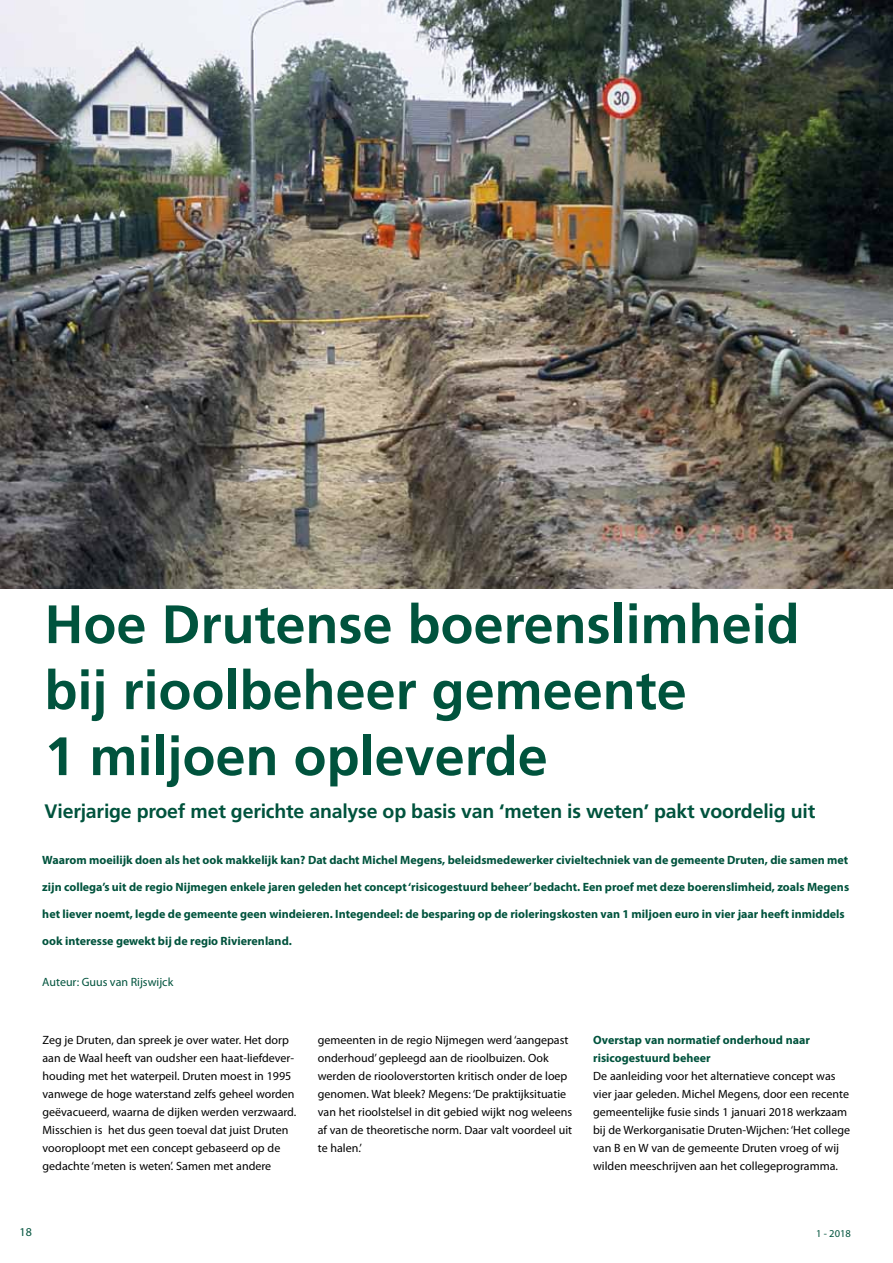
<style>
.page{position:relative;width:893px;height:1263px;background:#fff}
.page>*{position:absolute;margin:0;border:0;box-sizing:border-box;transform-origin:0 0}
.t1{font:700 54px/66px "Frutiger";color:#00533d}
.t2{font:700 19.5px "Frutiger";letter-spacing:-.01em;color:#00533d}
.t3{font:12px/18px "Myriad Pro";color:#000}
.t4{font:700 12px/18px "Myriad Pro";color:#00533d}
.t5{font:12px "Myriad Pro";color:#00533d}
.t6{font:10.5px "Myriad Pro";color:#00533d}
</style>
<div class="page">
<img style="left:0;top:0;width:893px;height:589px">
<h1 class="t1" style="left:44px;top:591px;width:757px">Hoe Drutense boerenslimheid bij rioolbeheer gemeente<br>1 miljoen opleverde</h1>
<h2 class="t2" style="left:44px;top:800px;width:772px">Vierjarige proef met gerichte analyse op basis van ‘meten is weten’ pakt voordelig uit</h2>
<p class="t4" style="left:42px;top:850px;width:807px">Waarom moeilijk doen als het ook makkelijk kan? Dat dacht Michel Megens, beleidsmedewerker civieltechniek van de gemeente Druten, die samen met</p>
<p class="t4" style="left:42px;top:877px;width:808px">zijn collega’s uit de regio Nijmegen enkele jaren geleden het concept ‘risicogestuurd beheer’ bedacht. Een proef met deze boerenslimheid, zoals Megens</p>
<p class="t4" style="left:42px;top:904px;width:804px">het liever noemt, legde de gemeente geen windeieren. Integendeel: de besparing op de rioleringskosten van 1 miljoen euro in vier jaar heeft inmiddels</p>
<p class="t4" style="left:42px;top:931px;width:251px">ook interesse gewekt bij de regio Rivierenland.</p>
<p class="t5" style="left:42px;top:975px;width:132px">Auteur: Guus van Rijswijck</p>
<p class="t3" style="left:43px;top:1031px;width:255px">Zeg je Druten, dan spreek je over water. Het dorp aan de Waal heeft van oudsher een haat-liefdever&shy;houding met het waterpeil. Druten moest in 1995 vanwege de hoge waterstand zelfs geheel worden geëvacueerd, waarna de dijken werden verzwaard.<br>Misschien is het dus geen toeval dat juist Druten vooroploopt met een concept gebaseerd op de gedachte ‘meten is weten’. Samen met andere</p>
<p class="t3" style="left:318px;top:1031px;width:256px">gemeenten in de regio Nijmegen werd ‘aangepast onderhoud’ gepleegd aan de rioolbuizen. Ook werden de riooloverstorten kritisch onder de loep genomen. Wat bleek? Megens: ‘De praktijksituatie van het rioolstelsel in dit gebied wijkt nog weleens af van de theoretische norm. Daar valt voordeel uit te halen.’</p>
<p class="t4" style="left:593px;top:1031px;width:218px">Overstap van normatief onderhoud naar risicogestuurd beheer</p>
<p class="t3" style="left:593px;top:1067px;width:259px">De aanleiding voor het alternatieve concept was vier jaar geleden. Michel Megens, door een recente gemeentelijke fusie sinds 1 januari 2018 werkzaam bij de Werkorganisatie Druten-Wijchen: ‘Het college van B en W van de gemeente Druten vroeg of wij wilden meeschrijven aan het collegeprogramma.</p>
<p class="t5" style="left:20px;top:1224px;width:14px">18</p>
<p class="t6" style="left:816px;top:1227px;width:36px">1 - 2018</p>
</div>
